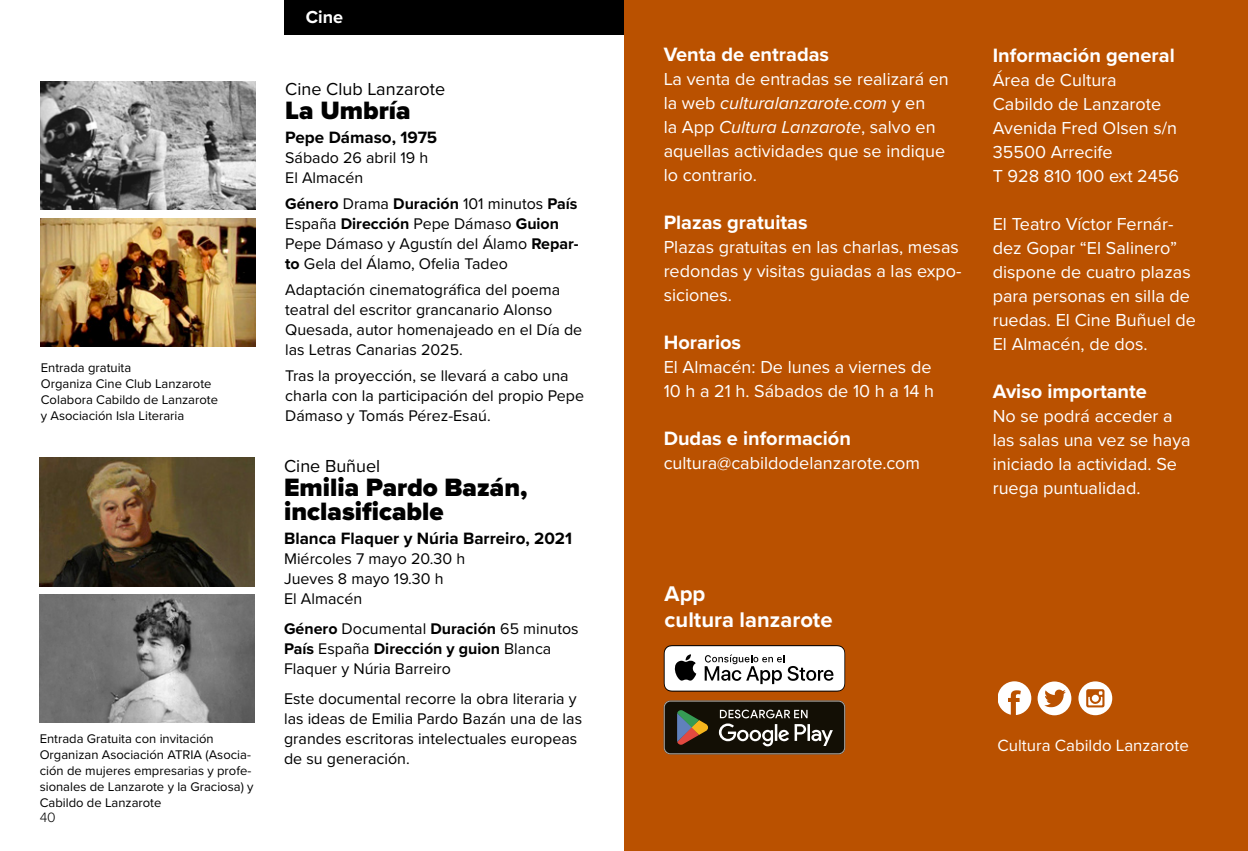
<style>
.page{position:relative;width:1248px;height:851px;background:#fff}
.page>*{position:absolute;margin:0;border:0;box-sizing:border-box;transform-origin:0 0}
.t1{font:900 26px/24px "Proxima Nova";color:#000}
.t2{font:700 22px/25.6px "Proxima Nova";color:#fff}
.t3{font:700 20px "Proxima Nova";color:#fff}
.t4{font:18px/24px "Proxima Nova";color:#fff}
.t5{font:18px "Proxima Nova";color:#000}
.t6{font:700 18px "Proxima Nova";color:#fff}
.t7{font:700 17px "Proxima Nova";color:#000}
.t8{font:16.8px "Proxima Nova";color:#fff}
.t9{font:16px/20px "Proxima Nova";color:#000}
.t10{font:300 14px "Proxima Nova";color:#000}
.t11{font:13px/16px "Proxima Nova";color:#000}
.s1{font-weight:700}
.s2{font-style:italic}
</style>
<div class="page">
<div style="left:624px;top:0;width:623px;height:850px;background:#ba5100"></div>
<svg style="left:663px;top:645px;width:182px;height:46px;background:#d0cfcd"></svg>
<svg style="left:663px;top:700px;width:182px;height:54px;background:#3c362b"></svg>
<svg style="left:998px;top:681px;width:33px;height:34px"></svg>
<svg style="left:1037px;top:681px;width:34px;height:34px"></svg>
<svg style="left:1078px;top:681px;width:34px;height:34px"></svg>
<div style="left:284px;top:0;width:340px;height:34px;background:#000"></div>
<img style="left:40px;top:458px;width:214px;height:128px">
<img style="left:40px;top:594px;width:214px;height:128px">
<img style="left:41px;top:81px;width:214px;height:128px">
<img style="left:41px;top:218px;width:214px;height:128px">
<p class="t11" style="left:41px;top:358px;width:179px">Entrada gratuita<br>Organiza Cine Club Lanzarote<br>Colabora Cabildo de Lanzarote y Asociación Isla Literaria</p>
<p class="t11" style="left:40px;top:730px;width:215px">Entrada Gratuita con invitación Organizan Asociación ATRIA (Asocia&shy;ción de mujeres empresarias y profe&shy;sionales de Lanzarote y la Graciosa) y Cabildo de Lanzarote</p>
<p class="t10" style="left:40px;top:807px;width:18px">40</p>
<p class="t6" style="left:306px;top:3px;width:39px">Cine</p>
<p class="t5" style="left:285px;top:76px;width:162px">Cine Club Lanzarote</p>
<h1 class="t1" style="left:285px;top:98px;width:127px">La Umbría</h1>
<p class="t7" style="left:285px;top:125px;width:153px">Pepe Dámaso, 1975</p>
<p class="t9" style="left:285px;top:147px;width:144px">Sábado 26 abril 19 h<br>El Almacén</p>
<p class="t9" style="left:285px;top:193px;width:295px"><span class="s1">Género</span> Drama <span class="s1">Duración</span> 101 minutos <span class="s1">País </span>España <span class="s1">Dirección</span> Pepe Dámaso <span class="s1">Guion </span>Pepe Dámaso y Agustín del Álamo <span class="s1">Repar&shy;to</span> Gela del Álamo, Ofelia Tadeo</p>
<p class="t9" style="left:285px;top:279px;width:298px">Adaptación cinematográfica del poema teatral del escritor grancanario Alonso Quesada, autor homenajeado en el Día de las Letras Canarias 2025.</p>
<p class="t9" style="left:285px;top:365px;width:300px">Tras la proyección, se llevará a cabo una charla con la participación del propio Pepe<br>Dámaso y Tomás Pérez-Esaú.</p>
<p class="t5" style="left:284px;top:452px;width:98px">Cine Buñuel</p>
<h1 class="t1" style="left:284px;top:475px;width:245px">Emilia Pardo Bazán, inclasificable</h1>
<p class="t7" style="left:284px;top:525px;width:289px">Blanca Flaquer y Núria Barreiro, 2021</p>
<p class="t9" style="left:284px;top:548px;width:182px">Miércoles 7 mayo 20.30 h<br>Jueves 8 mayo 19.30 h<br>El Almacén</p>
<p class="t9" style="left:284px;top:617px;width:296px"><span class="s1">Género</span> Documental <span class="s1">Duración</span> 65 minutos<br><span class="s1">País</span> España <span class="s1">Dirección y guion</span> Blanca<br>Flaquer y Núria Barreiro</p>
<p class="t9" style="left:284px;top:687px;width:299px">Este documental recorre la obra literaria y las ideas de Emilia Pardo Bazán una de las grandes escritoras intelectuales europeas de su generación.</p>
<p class="t3" style="left:663px;top:40px;width:167px">Venta de entradas</p>
<p class="t4" style="left:663px;top:66px;width:287px">La venta de entradas se realizará en la web <span class="s2">culturalanzarote.com</span> y en<br>la App <span class="s2">Cultura Lanzarote</span>, salvo en aquellas actividades que se indique lo contrario.</p>
<p class="t3" style="left:663px;top:208px;width:145px">Plazas gratuitas</p>
<p class="t4" style="left:663px;top:234px;width:299px">Plazas gratuitas en las charlas, mesas redondas y visitas guiadas a las expo&shy;siciones.</p>
<p class="t3" style="left:663px;top:328px;width:79px">Horarios</p>
<p class="t4" style="left:663px;top:354px;width:272px">El Almacén: De lunes a viernes de<br>10 h a 21 h. Sábados de 10 h a 14 h</p>
<p class="t3" style="left:663px;top:424px;width:189px">Dudas e información</p>
<p class="t4" style="left:663px;top:450px;width:258px">cultura@cabildodelanzarote.com</p>
<p class="t3" style="left:992px;top:40px;width:183px">Información general</p>
<p class="t4" style="left:992px;top:67px;width:188px">Área de Cultura<br>Cabildo de Lanzarote<br>Avenida Fred Olsen s/n<br>35500 Arrecife<br>T 928 810 100 ext 2456</p>
<p class="t4" style="left:992px;top:211px;width:205px">El Teatro Víctor Fernár&shy;dez Gopar “El Salinero” dispone de cuatro plazas para personas en silla de ruedas. El Cine Buñuel de<br>El Almacén, de dos.</p>
<p class="t3" style="left:992px;top:376px;width:156px">Aviso importante</p>
<p class="t4" style="left:992px;top:403px;width:199px">No se podrá acceder a las salas una vez se haya iniciado la actividad. Se ruega puntualidad.</p>
<h2 class="t2" style="left:664px;top:580px;width:169px">App<br>cultura lanzarote</h2>
<p class="t8" style="left:997px;top:732px;width:193px">Cultura Cabildo Lanzarote</p>
</div>
